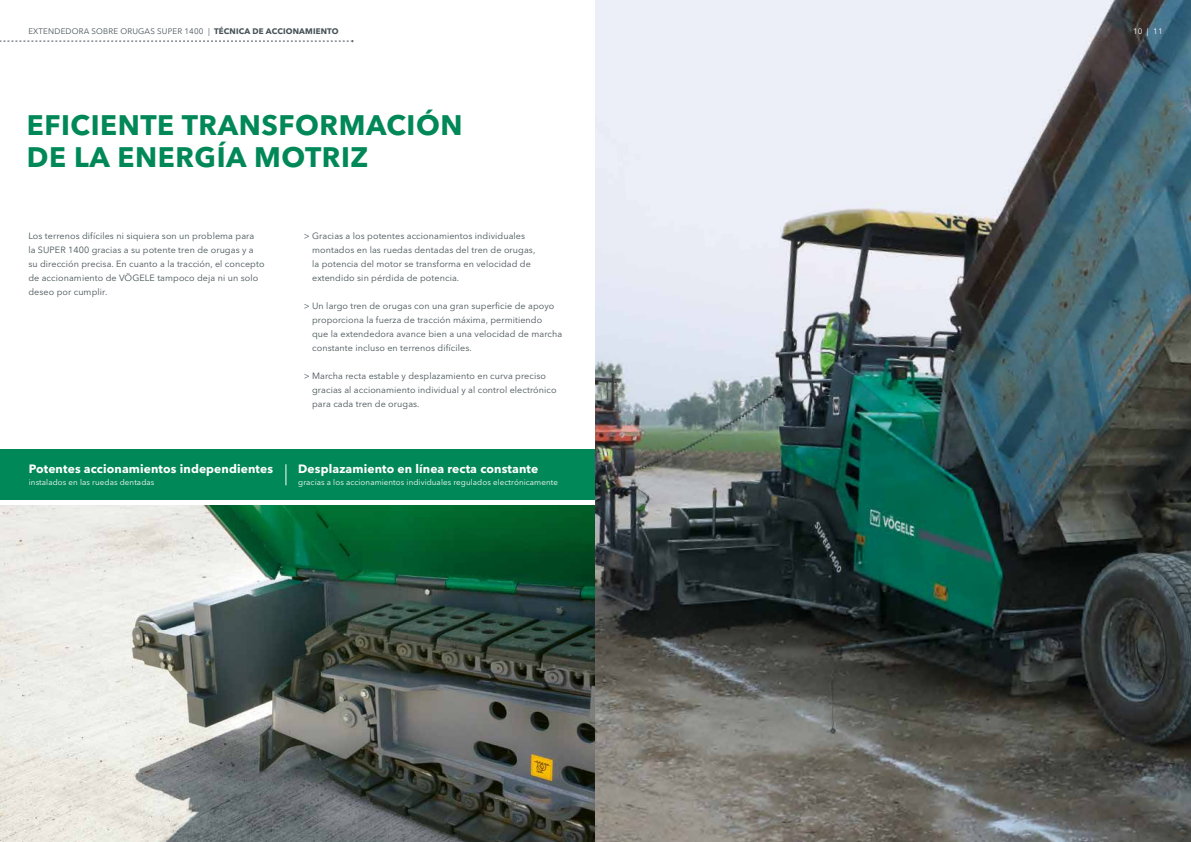
<style>
.page{position:relative;width:1191px;height:842px;background:#fff}
.page>*{position:absolute;margin:0;border:0;box-sizing:border-box;transform-origin:0 0}
.t1{font:700 28px/32px "Avenir Next LT Pro";letter-spacing:.02em;color:#008858}
.t2{font:700 12px "Avenir Next LT Pro";letter-spacing:.01em;color:#fff}
.t3{font:9px/14px "Avenir Next LT Pro";letter-spacing:.01em;color:#455256}
.t4{font:8px "Avenir Next LT Pro";letter-spacing:.01em;color:#fff}
.t5{font:8px "Avenir Next LT Pro";letter-spacing:.02em;color:#455256}
.s1{font-weight:700}
</style>
<div class="page">
<img style="left:0;top:505px;width:595px;height:337px">
<div style="left:0;top:449px;width:595px;height:50px;background:#008858"></div>
<img style="left:595px;top:0;width:596px;height:842px">
<svg style="left:286px;top:464px;width:1px;height:21px"></svg>
<svg style="left:0;top:40px;width:353px;height:2px"></svg>
<p class="t5" style="left:28px;top:27px;width:312px">EXTENDEDORA SOBRE ORUGAS SUPER 1400 | <span class="s1">TÉCNICA DE ACCIONAMIENTO</span></p>
<p class="t4" style="left:1133px;top:27px;width:31px">10 | 11</p>
<h1 class="t1" style="left:27px;top:108px;width:437px">EFICIENTE TRANSFORMACIÓN<br>DE LA ENERGÍA MOTRIZ</h1>
<p class="t3" style="left:28px;top:229px;width:238px">Los terrenos difíciles ni siquiera son un problema para<br>la SUPER 1400 gracias a su potente tren de orugas y a su dirección precisa. En cuanto a la tracción, el concepto de accionamiento de VÖGELE tampoco deja ni un solo deseo por cumplir.</p>
<p class="t3" style="left:312px;top:229px;width:225px;text-indent:-8px">&gt; Gracias a los potentes accionamientos individuales montados en las ruedas dentadas del tren de orugas, la potencia del motor se transforma en velocidad de extendido sin pérdida de potencia.</p>
<p class="t3" style="left:312px;top:299px;width:252px;text-indent:-8px">&gt; Un largo tren de orugas con una gran superficie de apoyo proporciona la fuerza de tracción máxima, permitiendo<br>que la extendedora avance bien a una velocidad de marcha constante incluso en terrenos difíciles.</p>
<p class="t3" style="left:312px;top:369px;width:246px;text-indent:-8px">&gt; Marcha recta estable y desplazamiento en curva preciso gracias al accionamiento individual y al control electrónico para cada tren de orugas.</p>
<h2 class="t2" style="left:29px;top:462px;width:246px">Potentes accionamientos independientes</h2>
<p class="t4" style="left:29px;top:478px;width:127px">instalados en las ruedas dentadas</p>
<h2 class="t2" style="left:298px;top:462px;width:241px">Desplazamiento en línea recta constante</h2>
<p class="t4" style="left:298px;top:478px;width:261px">gracias a los accionamientos individuales regulados electrónicamente</p>
</div>
